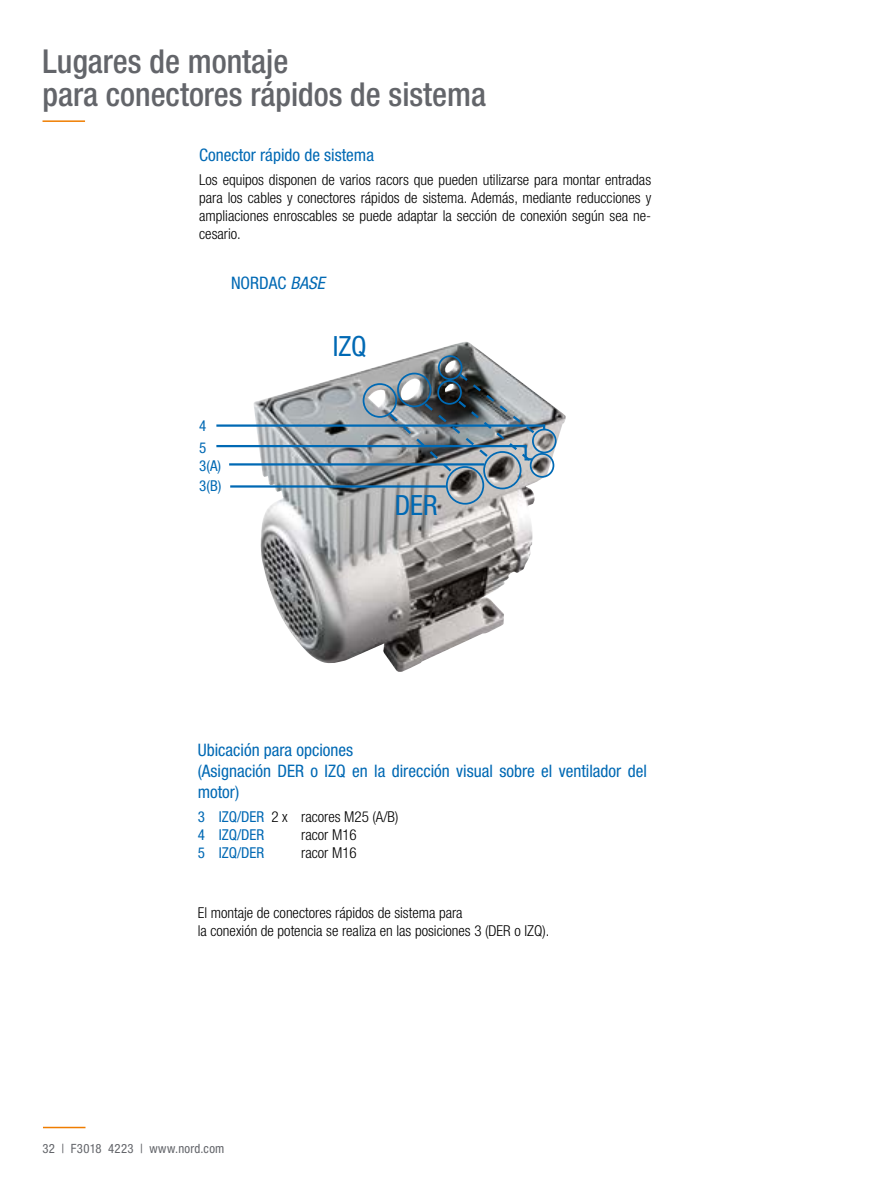
<style>
.page{position:relative;width:893px;height:1188px;background:#fff}
.page>*{position:absolute;margin:0;border:0;box-sizing:border-box;transform-origin:0 0}
.t1{font:500 condensed 33px/33px "Helvetica Neue LT Pro";color:#63656a}
.t2{font:condensed 27.9px "Helvetica Neue LT Pro";color:#0069b4}
.t3{font:condensed 17.25px/20.7px "Helvetica Neue LT Pro";color:#0069b4}
.t4{font:300 condensed 15px/18px "Helvetica Neue LT Pro";color:#000}
.t5{font:condensed 15px/22px "Helvetica Neue LT Pro";color:#0069b4}
.t6{font:condensed 12.75px "Helvetica Neue LT Pro";letter-spacing:.02em;color:#63656a}
.s1{font-style:italic}
.s2{font-weight:400;color:#0069b4}
</style>
<div class="page">
<hr style="left:43px;top:1127px;width:42px;height:1px;background:#ef7d00">
<hr style="left:43px;top:120px;width:42px;height:2px;background:#ef7d00">
<img style="left:253px;top:342px;width:313px;height:330px">
<div style="left:438px;top:355px;width:24px;height:25px;border:2px solid #0069b4;border-radius:50%"></div>
<div style="left:363px;top:383px;width:34px;height:35px;border:2px solid #0069b4;border-radius:50%"></div>
<div style="left:530px;top:453px;width:24px;height:25px;border:2px solid #0069b4;border-radius:50%"></div>
<div style="left:532px;top:429px;width:25px;height:24px;border:2px solid #0069b4;border-radius:50%"></div>
<div style="left:483px;top:451px;width:38px;height:38px;border:2px solid #0069b4;border-radius:50%"></div>
<div style="left:446px;top:466px;width:38px;height:39px;border:2px solid #0069b4;border-radius:50%"></div>
<hr style="left:216px;top:445px;width:310px;height:2px;background:#0069b4">
<hr style="left:216px;top:424px;width:329px;height:3px;background:#0069b4">
<hr style="left:230px;top:485px;width:216px;height:3px;background:#0069b4">
<hr style="left:229px;top:463px;width:255px;height:3px;background:#0069b4">
<svg style="left:387px;top:372px;width:150px;height:102px;background:#77858e"></svg>
<h1 class="t1" style="left:43px;top:44px;width:445px">Lugares de montaje<br>para conectores rápidos de sistema</h1>
<p class="t3" style="left:199px;top:145px;width:176px">Conector rápido de sistema</p>
<p class="t4" style="left:199px;top:171px;width:454px;text-align:justify">Los equipos disponen de varios racors que pueden utilizarse para montar entradas para los cables y conectores rápidos de sistema. Además, mediante reducciones y ampliaciones enroscables se puede adaptar la sección de conexión según sea ne&shy;cesario.</p>
<p class="t3" style="left:231px;top:272px;width:95px">NORDAC <span class="s1">BASE</span></p>
<p class="t5" style="left:199px;top:415px;width:9px">4<br>5</p>
<p class="t5" style="left:199px;top:455px;width:23px">3(A)</p>
<p class="t5" style="left:199px;top:474px;width:24px">3(B)</p>
<h2 class="t2" style="left:333px;top:330px;width:36px">IZQ</h2>
<h2 class="t2" style="left:395px;top:489px;width:44px">DER</h2>
<p class="t3" style="left:198px;top:740px;width:451px">Ubicación para opciones<br>(Asignación DER o IZQ en la dirección visual sobre el ventilador del motor)</p>
<p class="t4" style="left:198px;top:807px;width:202px"><span class="s2">3 IZQ/DER</span> 2 x racores M25 (A/B)<br><span class="s2">4 IZQ/DER</span></p>
<p class="t4" style="left:301px;top:825px;width:57px">racor M16</p>
<p class="t5" style="left:198px;top:841px;width:68px">5 IZQ/DER</p>
<p class="t4" style="left:301px;top:843px;width:57px">racor M16</p>
<p class="t4" style="left:198px;top:903px;width:353px">El montaje de conectores rápidos de sistema para<br>la conexión de potencia se realiza en las posiciones 3 (DER o IZQ).</p>
<p class="t6" style="left:43px;top:1141px;width:183px">32 | F3018 4223 | www.nord.com</p>
</div>
